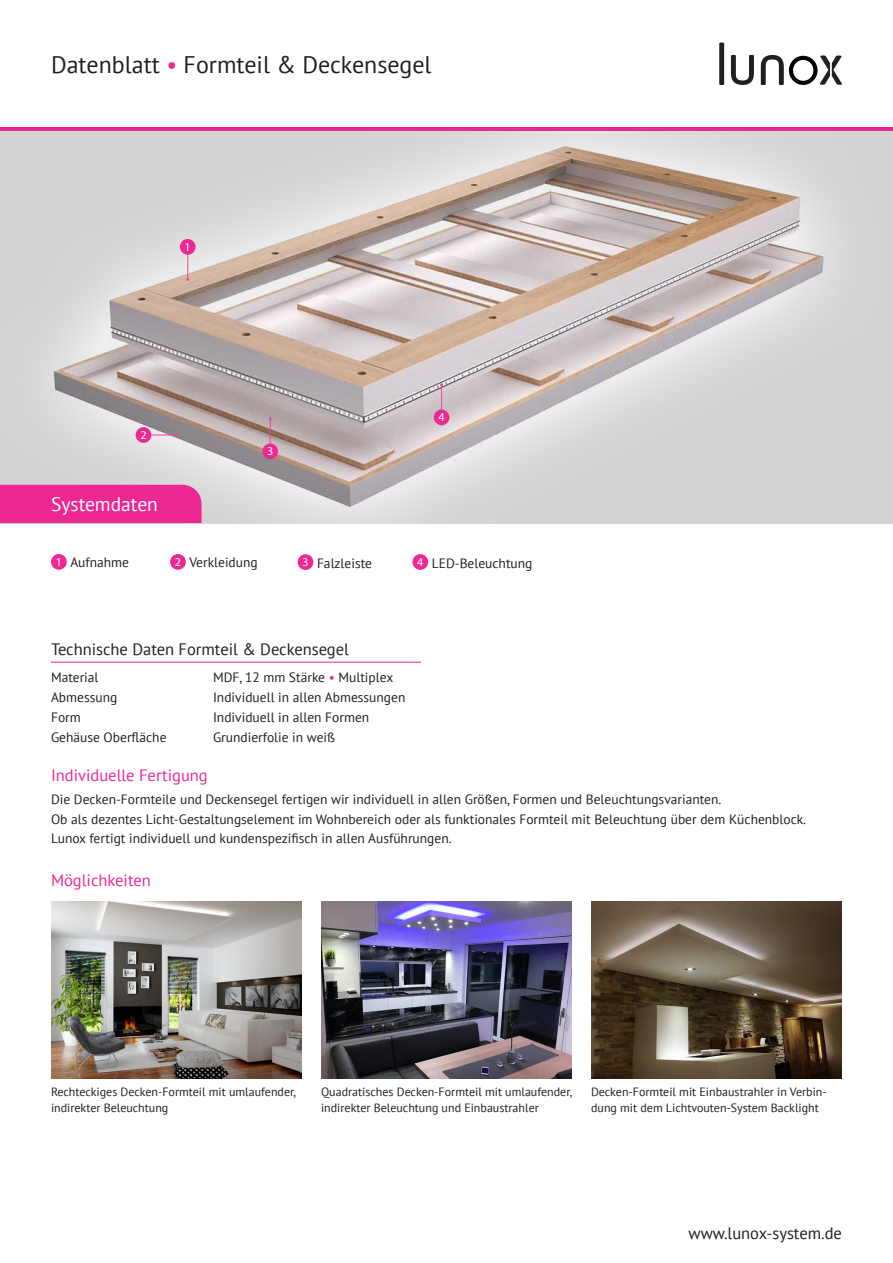
<style>
.page{position:relative;width:893px;height:1263px;background:#fff}
.page>*{position:absolute;margin:0;border:0;box-sizing:border-box;transform-origin:0 0}
.t1{font:24px "PT Sans";color:#231f20}
.t2{font:19.5px "PT Sans";color:#fff}
.t3{font:16.5px "PT Sans";color:#231f20}
.t4{font:16.5px "PT Sans";color:#ed2893}
.t5{font:13.5px/19.5px "PT Sans";color:#231f20}
.t6{font:12px/16.5px "PT Sans";color:#231f20}
.t7{font:12px "Myriad Pro";color:#fff}
.s1{color:#ed2893}
.s2{font-family:"Myriad Pro";font-size:12px;color:#fff}
</style>
<div class="page">
<svg style="left:731px;top:55px;width:23px;height:31px"></svg>
<svg style="left:719px;top:42px;width:5px;height:43px"></svg>
<svg style="left:761px;top:54px;width:81px;height:31px"></svg>
<svg style="left:0;top:128px;width:893px;height:4px;background:#e753a3"></svg>
<img style="left:0;top:132px;width:893px;height:391px">
<div style="left:0;top:485px;width:202px;height:38px;background:#ed2893"></div>
<div style="left:51px;top:554px;width:16px;height:16px;background:#ed2893;border-radius:50%"></div>
<div style="left:170px;top:554px;width:16px;height:16px;background:#ed2893;border-radius:50%"></div>
<div style="left:298px;top:554px;width:15px;height:16px;background:#ed2893;border-radius:50%"></div>
<hr style="left:51px;top:662px;width:370px;height:1px;background:#ed2893">
<hr style="left:441px;top:385px;width:1px;height:31px;background:#ed489a">
<div style="left:434px;top:409px;width:15px;height:16px;background:#ed2893;border-radius:50%"></div>
<hr style="left:145px;top:435px;width:31px;height:1px;background:#ed489a">
<div style="left:136px;top:427px;width:15px;height:16px;background:#ed2893;border-radius:50%"></div>
<hr style="left:270px;top:419px;width:1px;height:31px;background:#ed489a">
<div style="left:262px;top:443px;width:16px;height:16px;background:#ed2893;border-radius:50%"></div>
<hr style="left:187px;top:248px;width:1px;height:31px;background:#ed489a">
<div style="left:180px;top:239px;width:16px;height:16px;background:#ed2893;border-radius:50%"></div>
<div style="left:412px;top:554px;width:16px;height:16px;background:#ed2893;border-radius:50%"></div>
<img style="left:51px;top:902px;width:251px;height:176px">
<img style="left:321px;top:902px;width:251px;height:176px">
<img style="left:591px;top:902px;width:251px;height:176px">
<h1 class="t1" style="left:51px;top:49px;width:382px">Datenblatt <span class="s1">•</span> Formteil &amp; Deckensegel</h1>
<p class="t7" style="left:185px;top:239px;width:8px">1</p>
<p class="t7" style="left:140px;top:428px;width:8px">2</p>
<h2 class="t2" style="left:51px;top:492px;width:108px">Systemdaten</h2>
<p class="t7" style="left:267px;top:444px;width:8px">3</p>
<p class="t5" style="left:56px;top:553px;width:75px"><span class="s2">1</span> Aufnahme</p>
<p class="t5" style="left:175px;top:553px;width:84px"><span class="s2">2</span> Verkleidung</p>
<p class="t5" style="left:302px;top:553px;width:71px"><span class="s2">3</span> Falzleiste</p>
<p class="t7" style="left:438px;top:410px;width:8px">4</p>
<p class="t5" style="left:417px;top:553px;width:117px"><span class="s2">4</span> LED-Beleuchtung</p>
<p class="t3" style="left:51px;top:639px;width:299px">Technische Daten Formteil &amp; Deckensegel</p>
<p class="t5" style="left:51px;top:667px;width:49px">Material</p>
<p class="t5" style="left:213px;top:667px;width:182px">MDF, 12 mm Stärke <span class="s1">•</span> Multiplex</p>
<p class="t5" style="left:51px;top:687px;width:68px">Abmessung</p>
<p class="t5" style="left:213px;top:687px;width:194px">Individuell in allen Abmessungen</p>
<p class="t5" style="left:51px;top:707px;width:31px">Form</p>
<p class="t5" style="left:213px;top:707px;width:158px">Individuell in allen Formen</p>
<p class="t5" style="left:51px;top:727px;width:117px">Gehäuse Oberfläche</p>
<p class="t5" style="left:213px;top:727px;width:124px">Grundierfolie in weiß</p>
<p class="t4" style="left:51px;top:764px;width:158px">Individuelle Fertigung</p>
<p class="t5" style="left:51px;top:789px;width:757px">Die Decken-Formteile und Deckensegel fertigen wir individuell in allen Größen, Formen und Beleuchtungsvarianten.<br>Ob als dezentes Licht-Gestaltungselement im Wohnbereich oder als funktionales Formteil mit Beleuchtung über dem Küchenblock.<br>Lunox fertigt individuell und kundenspezifisch in allen Ausführungen.</p>
<p class="t4" style="left:51px;top:869px;width:101px">Möglichkeiten</p>
<p class="t6" style="left:51px;top:1083px;width:247px">Rechteckiges Decken-Formteil mit umlaufender, indirekter Beleuchtung</p>
<p class="t6" style="left:321px;top:1083px;width:253px">Quadratisches Decken-Formteil mit umlaufender, indirekter Beleuchtung und Einbaustrahler</p>
<p class="t6" style="left:591px;top:1083px;width:237px">Decken-Formteil mit Einbaustrahler in Verbin&shy;dung mit dem Lichtvouten-System Backlight</p>
<p class="t3" style="left:689px;top:1222px;width:155px">www.lunox-system.de</p>
</div>
